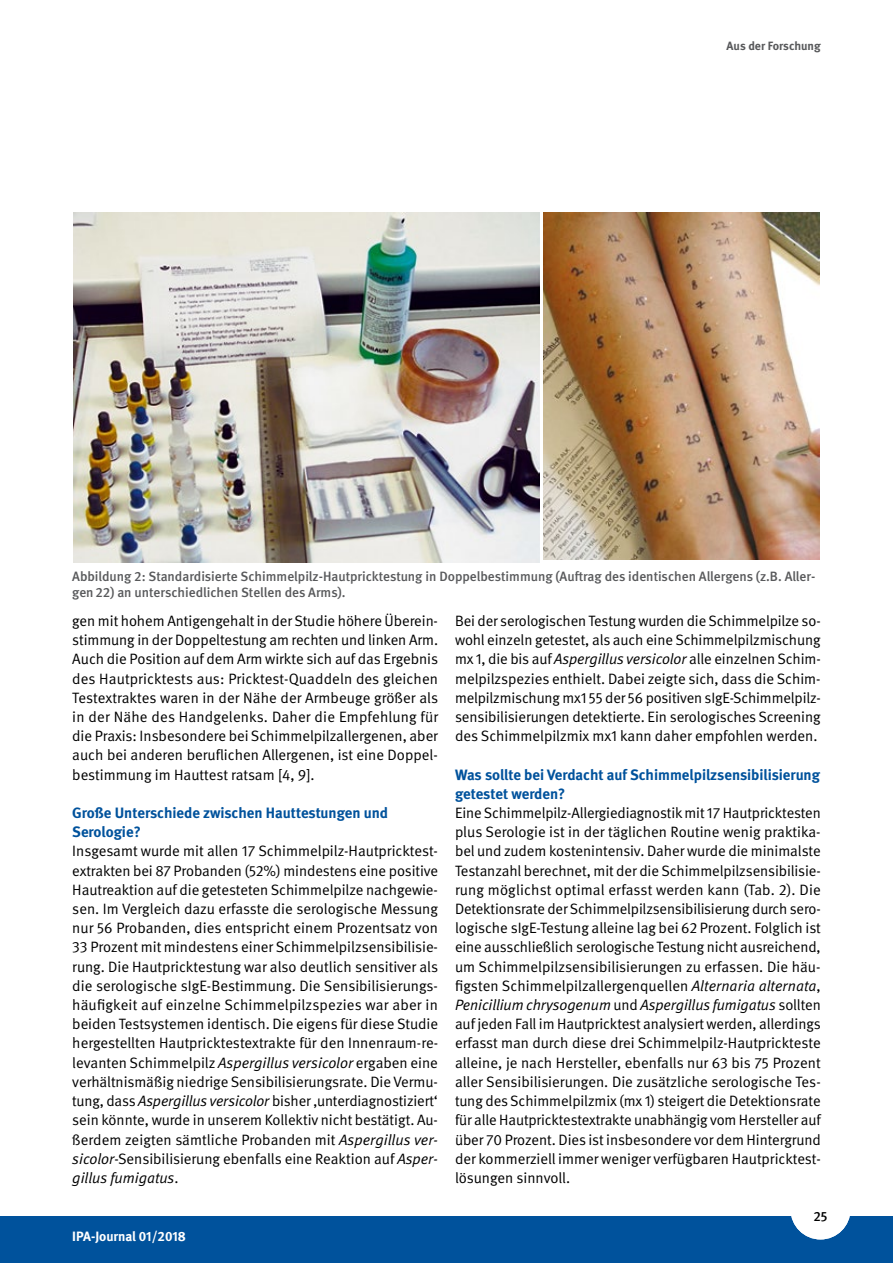
<style>
.page{position:relative;width:893px;height:1263px;background:#fff}
.page>*{position:absolute;margin:0;border:0;box-sizing:border-box;transform-origin:0 0}
.t1{font:15px/19.2px "DGUV Meta";color:#000;text-align:justify}
.t2{font:700 15px/19.2px "DGUV Meta";color:#00529c}
.t3{font:500 13.5px/16.2px "DGUV Meta";color:#58595b}
.t4{font:700 13.5px "DGUV Meta";letter-spacing:-.005em;color:#fff}
.t5{font:500 13.5px "DGUV Meta";color:#000}
.t6{font:700 12px "DGUV Meta";color:#58595b}
.s1{font-style:italic}
</style>
<div class="page">
<div style="left:0;top:1216px;width:893px;height:47px;background:#00529c"></div>
<div style="left:791px;top:1179px;width:59px;height:60px;background:#fff;border-radius:50%"></div>
<img style="left:73px;top:213px;width:467px;height:349px">
<img style="left:543px;top:213px;width:276px;height:347px">
<p class="t6" style="left:727px;top:39px;width:96px">Aus der Forschung</p>
<p class="t3" style="left:72px;top:568px;width:744px">Abbildung 2: Standardisierte Schimmelpilz-Hautpricktestung in Doppelbestimmung (Auftrag des identischen Allergens (z.B. Aller&shy;gen22) an unterschiedlichen Stellen des Arms).</p>
<p class="t1" style="left:72px;top:612px;width:367px">gen mit hohem Antigengehalt in der Studie höhere Überein&shy;stimmung in der Doppeltestung am rechten und linken Arm.<br>Auch die Position auf dem Arm wirkte sich auf das Ergebnis des Hautpricktests aus: Pricktest-Quaddeln des gleichen Testextraktes waren in der Nähe der Armbeuge größer als in der Nähe des Handgelenks. Daher die Empfehlung für die Praxis: Insbesondere bei Schimmelpilzallergenen, aber auch bei anderen beruflichen Allergenen, ist eine Doppel&shy;bestimmung im Hauttest ratsam [4, 9].</p>
<p class="t2" style="left:72px;top:804px;width:317px">Große Unterschiede zwischen Hauttestungen und<br>Serologie?</p>
<p class="t1" style="left:72px;top:842px;width:367px">Insgesamt wurde mit allen 17 Schimmelpilz-Hautpricktest&shy;extrakten bei 87 Probanden (52%) mindestens eine positive Hautreaktion auf die getesteten Schimmelpilze nachgewie&shy;sen. Im Vergleich dazu erfasste die serologische Messung nur 56 Probanden, dies entspricht einem Prozentsatz von 33 Prozent mit mindestens einer Schimmelpilzsensibilisie&shy;rung. Die Hautpricktestung war also deutlich sensitiver als die serologische sIgE-Bestimmung. Die Sensibilisierungs&shy;häufigkeit auf einzelne Schimmelpilzspezies war aber in beiden Testsystemen identisch. Die eigens für diese Studie hergestellten Hautpricktestextrakte für den Innenraum-re&shy;levanten Schimmelpilz <span class="s1">Aspergillus versicolor</span> ergaben eine verhältnismäßig niedrige Sensibilisierungsrate. Die Vermu&shy;tung, dass <span class="s1">Aspergillus versicolor</span> bisher ‚unterdiagnostiziert‘ sein könnte, wurde in unserem Kollektiv nicht bestätigt. Au&shy;ßerdem zeigten sämtliche Probanden mit <span class="s1">Aspergillus ver&shy;sicolor</span>-Sensibilisierung ebenfalls eine Reaktion auf <span class="s1">Asper&shy;gillus fumigatus</span>.</p>
<p class="t4" style="left:72px;top:1228px;width:115px">IPA-Journal 01/2018</p>
<p class="t1" style="left:455px;top:612px;width:367px">Bei der serologischen Testung wurden die Schimmelpilze so&shy;wohl einzeln getestet, als auch eine Schimmelpilzmischung mx 1, die bis auf <span class="s1">Aspergillus versicolor</span> alle einzelnen Schim&shy;melpilzspezies enthielt. Dabei zeigte sich, dass die Schim&shy;melpilzmischung mx1 55 der 56 positiven sIgE-Schimmelpilz&shy;sensibilisierungen detektierte. Ein serologisches Screening des Schimmelpilzmix mx1 kann daher empfohlen werden.</p>
<p class="t2" style="left:455px;top:765px;width:366px">Was sollte bei Verdacht auf Schimmelpilzsensibilisierung getestet werden?</p>
<p class="t1" style="left:455px;top:804px;width:367px">Eine Schimmelpilz-Allergiediagnostik mit 17 Hautpricktesten plus Serologie ist in der täglichen Routine wenig praktika&shy;bel und zudem kostenintensiv. Daher wurde die minimalste Testanzahl berechnet, mit der die Schimmelpilzsensibilisie&shy;rung möglichst optimal erfasst werden kann (Tab. 2). Die Detektionsrate der Schimmelpilzsensibilisierung durch sero&shy;logische sIgE-Testung alleine lag bei 62 Prozent. Folglich ist eine ausschließlich serologische Testung nicht ausreichend, um Schimmelpilzsensibilisierungen zu erfassen. Die häu&shy;figsten Schimmelpilzallergenquellen <span class="s1">Alternaria alternata</span>, <span class="s1">Penicillium chrysogenum</span> und <span class="s1">Aspergillus fumigatus</span> sollten auf jeden Fall im Hautpricktest analysiert werden, allerdings erfasst man durch diese drei Schimmelpilz-Hautprickteste alleine, je nach Hersteller, ebenfalls nur 63 bis 75 Prozent aller Sensibilisierungen. Die zusätzliche serologische Tes&shy;tung des Schimmelpilzmix (mx 1) steigert die Detektionsrate für alle Hautpricktestextrakte unabhängig vom Hersteller auf über 70 Prozent. Dies ist insbesondere vor dem Hintergrund der kommerziell immer weniger verfügbaren Hautpricktest&shy;lösungen sinnvoll.</p>
<p class="t5" style="left:813px;top:1209px;width:16px">25</p>
</div>
